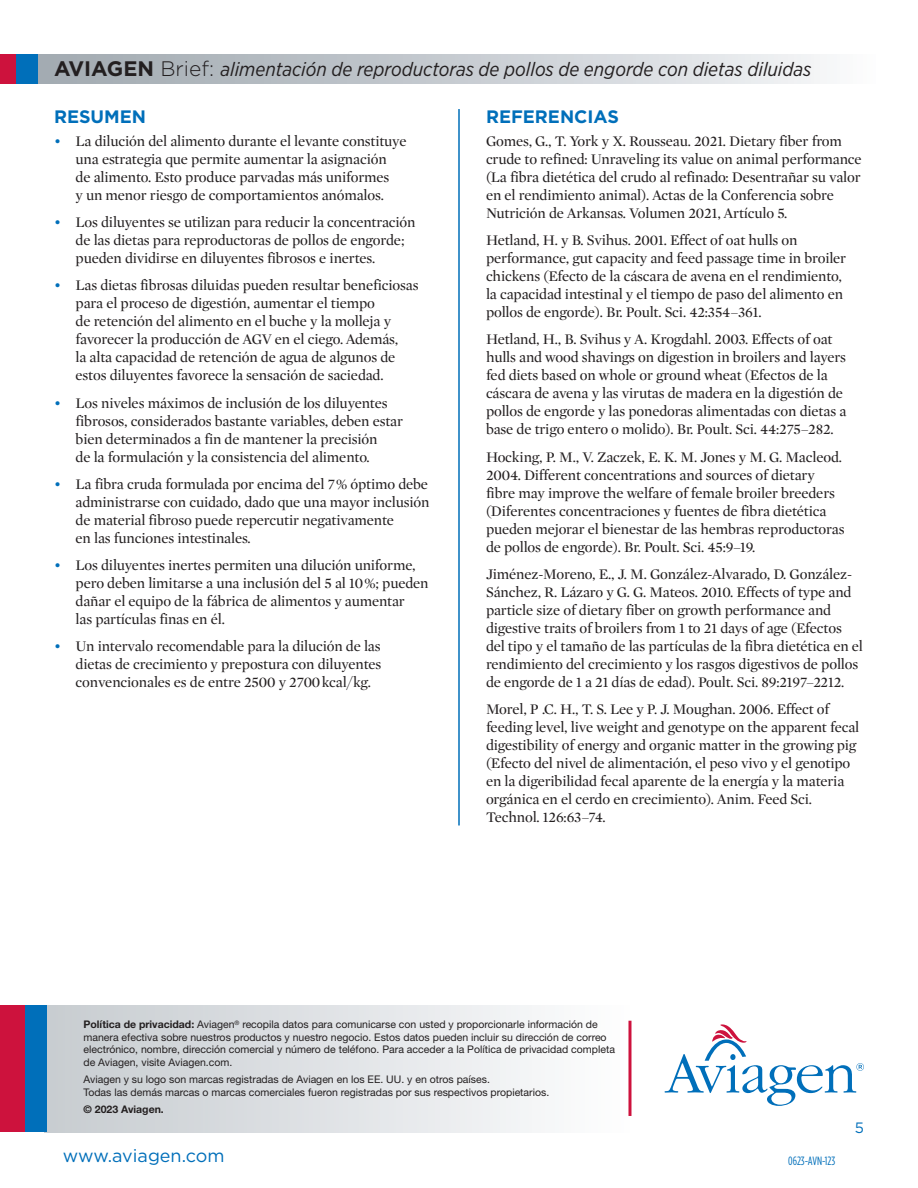
<style>
.page{position:relative;width:918px;height:1188px;background:#fff}
.page>*{position:absolute;margin:0;border:0;box-sizing:border-box;transform-origin:0 0}
.t1{font:italic 19.5px "Gotham Narrow";color:#231f20}
.t2{font:700 18px "Gotham";color:#006fba}
.URL{font:18px "Gotham";color:#006fba}
.Body{font:15px/18px "Mercury Display Roman";letter-spacing:-.01em;color:#231f20}
.t3{font:15px "Gotham";color:#006fba}
.Doc_ID_Number{font:12px "Gotham Condensed";color:#006fba}
.Privacy_Policy{font:10.5px/12.6px "Helvetica Neue LT Pro";color:#231f20}
.Privacy_Policy-2{font:700 10.5px "Helvetica Neue LT Pro";color:#231f20}
.s1{font-family:"Gotham";font-weight:700;font-style:normal;font-size:21px}
.s2{font-family:"Gotham";font-weight:300;font-style:normal;font-size:21px}
.s3{color:#006fba}
.s4{font-weight:700}
</style>
<div class="page">
<div style="left:37px;top:54px;width:839px;height:30px;background:linear-gradient(to right,#9da6ad,#f6f7f9)"></div>
<div style="left:0;top:54px;width:16px;height:30px;background:#cd123d"></div>
<div style="left:16px;top:54px;width:22px;height:30px;background:#006fba"></div>
<hr style="left:459px;top:109px;width:1px;height:716px;background:#006fba">
<div style="left:44px;top:1006px;width:586px;height:126px;background:linear-gradient(to right,#c6cbcf,#fdfdfe)"></div>
<hr style="left:628px;top:1021px;width:3px;height:95px;background:#cd123d">
<svg style="left:665px;top:1024px;width:199px;height:82px"></svg>
<div style="left:0;top:1006px;width:25px;height:126px;background:#cd123d"></div>
<div style="left:25px;top:1006px;width:22px;height:126px;background:#006fba"></div>
<h1 class="t1" style="left:54px;top:57px;width:759px"><span class="s1">AVIAGEN</span> <span class="s2">Brief:</span> alimentación de reproductoras de pollos de engorde con dietas diluidas</h1>
<h2 class="t2" style="left:54px;top:105px;width:94px">RESUMEN</h2>
<p class="Body" style="left:54px;top:132px;width:354px;text-align:center"><span class="s3">•</span> La dilución del alimento durante el levante constituye una estrategia que permite aumentar la asignación<br>de alimento. Esto produce parvadas más uniformes<br>y un menor riesgo de comportamientos anómalos.</p>
<p class="Body" style="left:76px;top:214px;width:342px;text-indent:-22px"><span class="s3">•</span> Los diluyentes se utilizan para reducir la concentración de las dietas para reproductoras de pollos de engorde; pueden dividirse en diluyentes fibrosos e inertes.</p>
<p class="Body" style="left:76px;top:277px;width:345px;text-indent:-22px"><span class="s3">•</span> Las dietas fibrosas diluidas pueden resultar beneficiosas para el proceso de digestión, aumentar el tiempo<br>de retención del alimento en el buche y la molleja y favorecer la producción de AGV en el ciego. Además,<br>la alta capacidad de retención de agua de algunos de estos diluyentes favorece la sensación de saciedad.</p>
<p class="Body" style="left:76px;top:394px;width:329px;text-indent:-22px"><span class="s3">•</span> Los niveles máximos de inclusión de los diluyentes fibrosos, considerados bastante variables, deben estar bien determinados a fin de mantener la precisión<br>de la formulación y la consistencia del alimento.</p>
<p class="Body" style="left:76px;top:475px;width:355px;text-indent:-22px"><span class="s3">•</span> La fibra cruda formulada por encima del 7 % óptimo debe administrarse con cuidado, dado que una mayor inclusión de material fibroso puede repercutir negativamente<br>en las funciones intestinales.</p>
<p class="Body" style="left:76px;top:556px;width:354px;text-indent:-22px"><span class="s3">•</span> Los diluyentes inertes permiten una dilución uniforme, pero deben limitarse a una inclusión del 5 al 10 %; pueden dañar el equipo de la fábrica de alimentos y aumentar<br>las partículas finas en él.</p>
<p class="Body" style="left:76px;top:637px;width:307px;text-align:justify;text-indent:-22px"><span class="s3">•</span> Un intervalo recomendable para la dilución de las dietas de crecimiento y prepostura con diluyentes convencionales es de entre 2500 y 2700 kcal/kg.</p>
<h2 class="t2" style="left:486px;top:105px;width:135px">REFERENCIAS</h2>
<p class="Body" style="left:486px;top:132px;width:377px">Gomes, G., T. York y X. Rousseau. 2021. Dietary fiber from crude to refined: Unraveling its value on animal performance (La fibra dietética del crudo al refinado: Desentrañar su valor en el rendimiento animal). Actas de la Conferencia sobre Nutrición de Arkansas. Volumen 2021, Artículo 5.</p>
<p class="Body" style="left:486px;top:232px;width:362px">Hetland, H. y B. Svihus. 2001. Effect of oat hulls on performance, gut capacity and feed passage time in broiler chickens (Efecto de la cáscara de avena en el rendimiento, la capacidad intestinal y el tiempo de paso del alimento en pollos de engorde). Br. Poult. Sci. 42:354–361.</p>
<p class="Body" style="left:486px;top:331px;width:362px">Hetland, H., B. Svihus y A. Krogdahl. 2003. Effects of oat hulls and wood shavings on digestion in broilers and layers fed diets based on whole or ground wheat (Efectos de la cáscara de avena y las virutas de madera en la digestión de pollos de engorde y las ponedoras alimentadas con dietas a base de trigo entero o molido). Br. Poult. Sci. 44:275–282.</p>
<p class="Body" style="left:486px;top:448px;width:360px">Hocking, P. M., V. Zaczek, E. K. M. Jones y M. G. Macleod.<br>2004. Different concentrations and sources of dietary fibre may improve the welfare of female broiler breeders (Diferentes concentraciones y fuentes de fibra dietética pueden mejorar el bienestar de las hembras reproductoras de pollos de engorde). Br. Poult. Sci. 45:9–19.</p>
<p class="Body" style="left:486px;top:565px;width:378px">Jiménez-Moreno, E., J. M. González-Alvarado, D. González-Sánchez, R. Lázaro y G. G. Mateos. 2010. Effects of type and particle size of dietary fiber on growth performance and digestive traits of broilers from 1 to 21 days of age (Efectos del tipo y el tamaño de las partículas de la fibra dietética en el rendimiento del crecimiento y los rasgos digestivos de pollos de engorde de 1 a 21 días de edad). Poult. Sci. 89:2197–2212.</p>
<p class="Body" style="left:486px;top:700px;width:375px">Morel, P .C. H., T. S. Lee y P. J. Moughan. 2006. Effect of feeding level, live weight and genotype on the apparent fecal digestibility of energy and organic matter in the growing pig (Efecto del nivel de alimentación, el peso vivo y el genotipo en la digeribilidad fecal aparente de la energía y la materia orgánica en el cerdo en crecimiento). Anim. Feed Sci.<br>Technol. 126:63–74.</p>
<p class="Privacy_Policy" style="left:84px;top:1018px;width:533px"><span class="s4">Política de privacidad:</span> Aviagen<sup>®</sup> recopila datos para comunicarse con usted y proporcionarle información de manera efectiva sobre nuestros productos y nuestro negocio. Estos datos pueden incluir su dirección de correo electrónico, nombre, dirección comercial y número de teléfono. Para acceder a la Política de privacidad completa de Aviagen, visite Aviagen.com.</p>
<p class="Privacy_Policy" style="left:84px;top:1073px;width:467px">Aviagen y su logo son marcas registradas de Aviagen en los EE. UU. y en otros países.<br>Todas las demás marcas o marcas comerciales fueron registradas por sus respectivos propietarios.</p>
<p class="Privacy_Policy-2" style="left:84px;top:1103px;width:82px">© 2023 Aviagen.</p>
<p class="URL" style="left:63px;top:1144px;width:163px">www.aviagen.com</p>
<p class="Doc_ID_Number" style="left:788px;top:1154px;width:49px">0623-AVN-123</p>
<p class="t3" style="left:855px;top:1119px;width:11px">5</p>
</div>
